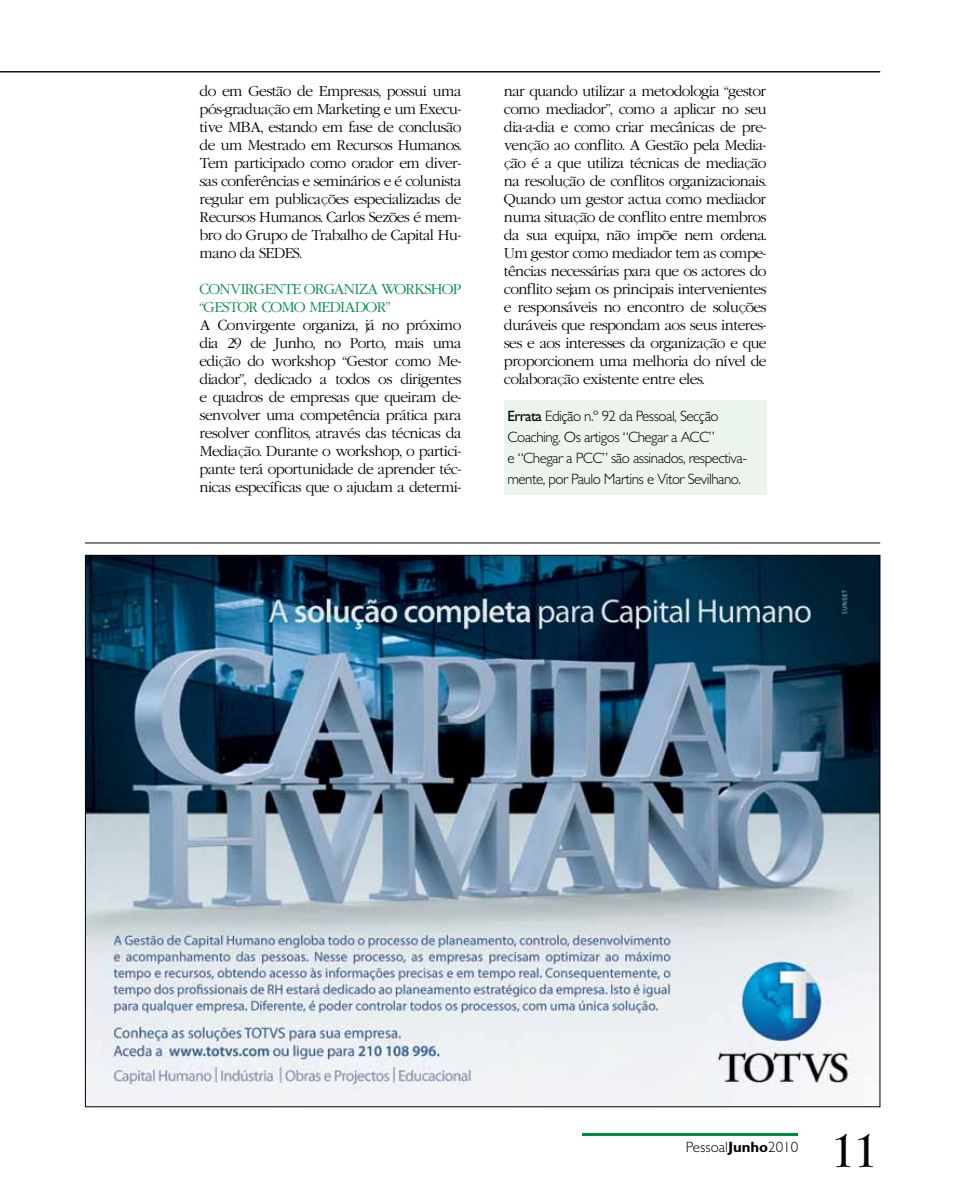
<style>
.page{position:relative;width:978px;height:1191px;background:#fff}
.page>*{position:absolute;margin:0;border:0;box-sizing:border-box;transform-origin:0 0}
.t1{font:45px "Lingwood";color:#000}
.t2{font:300 15px/21px "Gentle Sans";letter-spacing:-.035em;color:#000}
.t3{font:300 15px "Gentle Sans";color:#000}
.t4{font:300 13.5px/18px "Garamond";letter-spacing:-.04em;color:#000;text-align:justify}
.t5{font:300 13.5px/18px "Garamond";letter-spacing:-.05em;color:#008c44}
.s1{font-weight:400}
.s2{font-weight:700}
</style>
<div class="page">
<hr style="left:0;top:71px;width:880px;height:1px;background:#000">
<hr style="left:582px;top:1133px;width:216px;height:2px;background:#008c44">
<hr style="left:85px;top:542px;width:795px;height:1px;background:#000">
<img style="left:87px;top:557px;width:791px;height:548px">
<div style="left:504px;top:400px;width:262px;height:94px;background:#ecf4ee"></div>
<p class="t4" style="left:200px;top:82px;width:263px">do em Gestão de Empresas, possui uma pós-graduação em Marketing e um Execu&shy;tive MBA, estando em fase de conclusão de um Mestrado em Recursos Humanos.<br>Tem participado como orador em diver&shy;sas conferências e seminários e é colunista regular em publicações especializadas de Recursos Humanos. Carlos Sezões é mem&shy;bro do Grupo de Trabalho de Capital Hu&shy;mano da SEDE</p>
<p class="t4" style="left:293px;top:244px;width:10px">S.</p>
<p class="t5" style="left:200px;top:280px;width:263px">Convirgente organiza workshop “Gestor como Mediador”</p>
<p class="t4" style="left:200px;top:316px;width:263px">A Convirgente organiza, já no próximo dia 29 de Junho, no Porto, mais uma edição do workshop “Gestor como Me&shy;diador”, dedicado a todos os dirigentes e quadros de empresas que queiram de&shy;senvolver uma competência prática para resolver conflitos, através das técnicas da Mediação. Durante o workshop, o partici&shy;pante terá oportunidade de aprender téc&shy;nicas específicas que o ajudam a determi-</p>
<p class="t4" style="left:504px;top:82px;width:264px">nar quando utilizar a metodologia “gestor como mediador”, como a aplicar no seu dia-a-dia e como criar mecânicas de pre&shy;venção ao conflito. A Gestão pela Media&shy;ção é a que utiliza técnicas de mediação na resolução de conflitos organizacionais.<br>Quando um gestor actua como mediador numa situação de conflito entre membros da sua equipa, não impõe nem ordena.<br>Um gestor como mediador tem as compe&shy;tências necessárias para que os actores do conflito sejam os principais intervenientes e responsáveis no encontro de soluções duráveis que respondam aos seus interes&shy;ses e aos interesses da organização e que proporcionem uma melhoria do nível de colaboração existente entre eles.</p>
<p class="t2" style="left:507px;top:405px;width:241px"><span class="s1">Errata</span> Edição n.º 92 da Pessoal, Secção Coaching. Os artigos “Chegar a ACC”<br>e “Chegar a PCC” são assinados, respectiva&shy;mente, por Paulo Martins e Vitor Sevilhano.</p>
<p class="t3" style="left:686px;top:1137px;width:114px">Pessoal<span class="s2">Junho</span>2010</p>
<h1 class="t1" style="left:829px;top:1125px;width:53px">11</h1>
</div>
